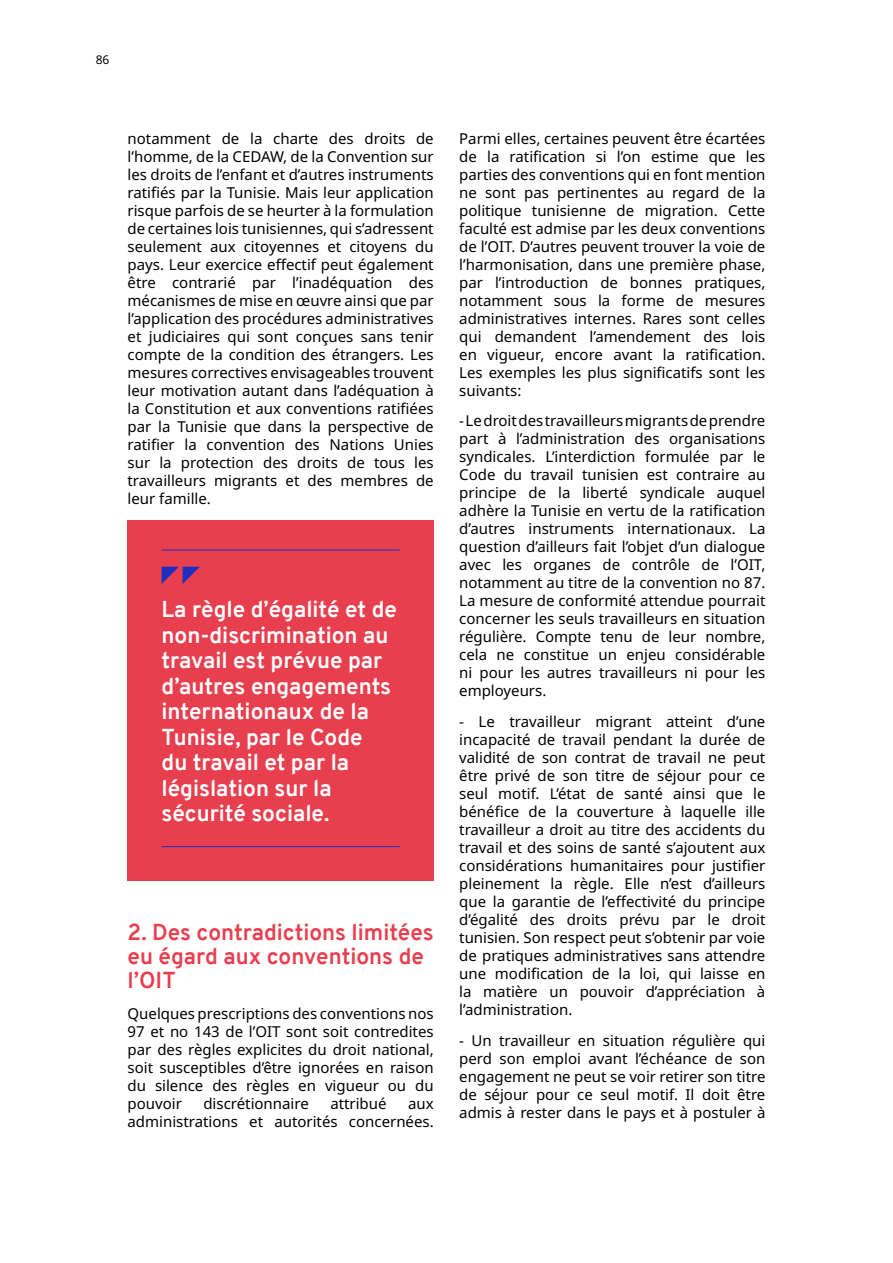
<style>
.page{position:relative;width:893px;height:1263px;background:#fff}
.page>*{position:absolute;margin:0;border:0;box-sizing:border-box;transform-origin:0 0}
.t1{font:700 22.5px/25.5px "Overpass";color:#fff}
.t2{font:700 22.5px/24px "Overpass";color:#e83f4f}
.t3{font:15px/18px "Noto Sans";color:#000;text-align:justify}
.t4{font:12px "Noto Sans";color:#000}
</style>
<div class="page">
<div style="left:128px;top:520px;width:306px;height:360px;background:#e83f4f"></div>
<svg style="left:162px;top:567px;width:38px;height:17px"></svg>
<hr style="left:162px;top:550px;width:238px;height:1px;background:#1f2ebf">
<hr style="left:162px;top:846px;width:238px;height:1px;background:#1f2ebf">
<p class="t4" style="left:96px;top:51px;width:15px">86</p>
<p class="t3" style="left:128px;top:130px;width:308px">notamment de la charte des droits de l’homme, de la CEDAW, de la Convention sur les droits de l’enfant et d’autres instruments ratifiés par la Tunisie. Mais leur application risque parfois de se heurter à la formulation de certaines lois tunisiennes, qui s’adressent seulement aux citoyennes et citoyens du pays. Leur exercice effectif peut également être contrarié par l’inadéquation des mécanismes de mise en œuvre ainsi que par l’application des procédures administratives et judiciaires qui sont conçues sans tenir compte de la condition des étrangers. Les mesures correctives envisageables trouvent leur motivation autant dans l’adéquation à la Constitution et aux conventions ratifiées par la Tunisie que dans la perspective de ratifier la convention des Nations Unies sur la protection des droits de tous les travailleurs migrants et des membres de leur famille.</p>
<h1 class="t1" style="left:162px;top:597px;width:237px">La règle d’égalité et de non-discrimination au travail est prévue par d’autres engagements internationaux de la<br>Tunisie, par le Code<br>du travail et par la législation sur la sécurité sociale.</h1>
<h1 class="t2" style="left:128px;top:920px;width:308px">2. Des contradictions limitées eu égard aux conventions de l’OIT</h1>
<p class="t3" style="left:128px;top:1005px;width:308px">Quelques prescriptions des conventions nos 97 et no 143 de l’OIT sont soit contredites par des règles explicites du droit national, soit susceptibles d’être ignorées en raison du silence des règles en vigueur ou du pouvoir</p>
<p class="t3" style="left:203px;top:1095px;width:107px">discrétionnaire</p>
<p class="t3" style="left:330px;top:1095px;width:58px">attribué</p>
<p class="t3" style="left:128px;top:1095px;width:308px;text-align:right">aux<br>administrations et autorités concernées.</p>
<p class="t3" style="left:459px;top:130px;width:308px">Parmi elles, certaines peuvent être écartées de la ratification si l’on estime que les parties des conventions qui en font mention ne sont pas pertinentes au regard de la politique tunisienne de migration. Cette faculté est admise par les deux conventions de l’OIT. D’autres peuvent trouver la voie de l’harmonisation, dans une première phase, par l’introduction de bonnes pratiques, notamment sous la forme de mesures administratives internes. Rares sont celles qui demandent l’amendement des lois en vigueur, encore avant la ratification.<br>Les exemples les plus significatifs sont les suivants:</p>
<p class="t3" style="left:459px;top:412px;width:308px">- Le droit des travailleurs migrants de prendre part à l’administration des organisations syndicales. L’interdiction formulée par le Code du travail tunisien est contraire au principe de la liberté syndicale auquel adhère la Tunisie en vertu de la ratification d’autres instruments internationaux. La question d’ailleurs fait l’objet d’un dialogue avec les organes de contrôle de l’OIT, notamment au titre de la convention no 87.<br>La mesure de conformité attendue pourrait concerner les seuls travailleurs en situation régulière. Compte tenu de leur nombre, cela ne constitue un enjeu considérable ni pour les autres travailleurs ni pour les employeurs.</p>
<p class="t3" style="left:459px;top:713px;width:308px">- Le travailleur migrant atteint d’une incapacité de travail pendant la durée de validité de son contrat de travail ne peut être privé de son titre de séjour pour ce seul motif. L’état de santé ainsi que le bénéfice de la couverture à laquelle ille travailleur a droit au titre des accidents du travail et des soins de santé s’ajoutent aux considérations humanitaires pour justifier pleinement la règle. Elle n’est d’ailleurs que la garantie de l’effectivité du principe d’égalité des droits prévu par le droit tunisien. Son respect peut s’obtenir par voie de pratiques administratives sans attendre une modification de la loi, qui laisse en la matière un pouvoir d’appréciation à l’administration.</p>
<p class="t3" style="left:459px;top:1032px;width:308px">- Un travailleur en situation régulière qui perd son emploi avant l’échéance de son engagement ne peut se voir retirer son titre de séjour pour ce seul motif. Il doit être admis à rester dans le pays et à postuler à</p>
</div>
